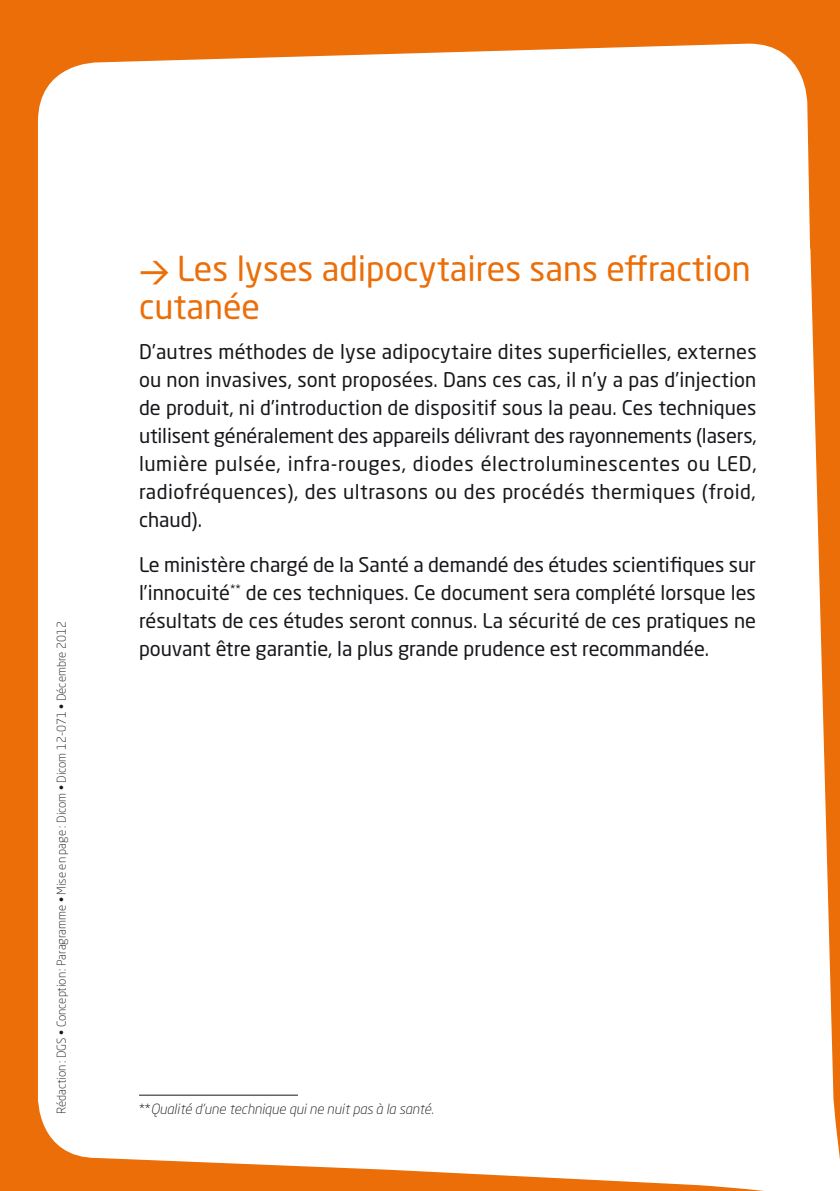
<style>
.page{position:relative;width:840px;height:1191px;background:#fff}
.page>*{position:absolute;margin:0;border:0;box-sizing:border-box;transform-origin:0 0}
.t1{font:34px/38px "Neo Sans Std";color:#eb6e08}
.t2{font:20px/28px "Neo Sans Std";color:#1a171c;text-align:justify}
.t3{font:italic 300 14px "Neo Sans Std";color:#1a171c}
.t4{font:300 12px "Neo Sans Std";color:#1a171c}
.s1{font-family:"DINOT";font-weight:500;font-size:30px}
.s2{font-style:normal}
</style>
<div class="page">
<div style="left:0;top:0;width:839px;height:1191px;background:#eb6e08"></div>
<div style="left:38px;top:44px;width:801px;height:1147px;background:#fff"></div>
<svg style="left:177px;top:1007px;width:24px;height:21px"></svg>
<div style="left:125px;top:1064px;width:173px;height:30px;background:#fff"></div>
<div style="left:139px;top:1058px;width:179px;height:11px;background:#fff"></div>
<hr style="left:139px;top:1094px;width:159px;height:1px;background:#1a171c">
<div style="left:125px;top:705px;width:202px;height:32px;background:#fff"></div>
<p class="t4" style="left:54px;top:1114px;width:494px;rotate:-90deg">Rédaction : DGS • Conception : Paragramme • Mise en page : Dicom • Dicom 12-071 • Décembre 2012</p>
<h1 class="t1" style="left:139px;top:249px;width:613px"><span class="s1">→</span> Les lyses adipocytaires sans effraction cutanée</h1>
<p class="t2" style="left:139px;top:337px;width:619px">D’autres méthodes de lyse adipocytaire dites superficielles, externes ou non invasives, sont proposées. Dans ces cas, il n’y a pas d’injection de produit, ni d’introduction de dispositif sous la peau. Ces techniques utilisent généralement des appareils délivrant des rayonnements (lasers, lumière pulsée, infra-rouges, diodes électroluminescentes ou LED, radiofréquences), des ultrasons ou des procédés thermiques (froid, chaud).</p>
<p class="t2" style="left:139px;top:550px;width:618px">Le ministère chargé de la Santé a demandé des études scientifiques sur l’innocuité<sup>**</sup> de ces techniques. Ce document sera complété lorsque les résultats de ces études seront connus. La sécurité de ces pratiques ne pouvant être garantie, la plus grande prudence est recommandée.</p>
<p class="t3" style="left:139px;top:1100px;width:296px"><span class="s2">**</span>Qualité d’une technique qui ne nuit pas à la santé.</p>
</div>
